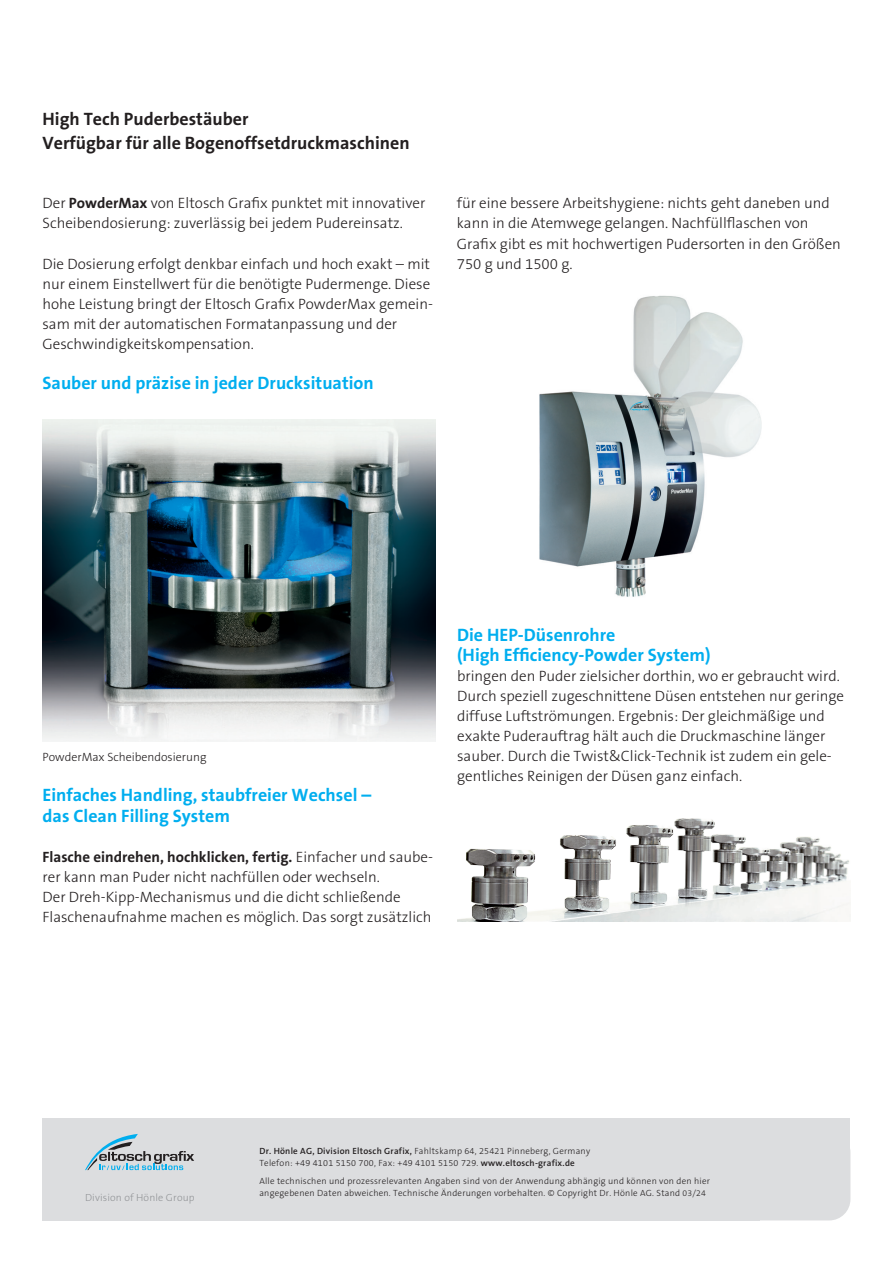
<style>
.page{position:relative;width:893px;height:1263px;background:#fff}
.page>*{position:absolute;margin:0;border:0;box-sizing:border-box;transform-origin:0 0}
.t1{font:700 18px/20.1px "The Sans B7";color:#00aeef}
.t2{font:700 18px/24px "The Sans B7";color:#231f20}
.t3{font:300 15px/20.1px "The Sans B3";color:#231f20}
.t4{font:700 15px "The Sans B7";color:#231f20}
.t5{font:300 12px "The Sans B3";color:#231f20}
.t6{font:300 10.35px "The Sans B3";letter-spacing:.015em;color:#939598}
.t7{font:300 9px/12px "The Sans B3";letter-spacing:.025em;color:#231f20}
.s1{font-family:"The Sans B7";font-weight:700}
.s2{font-family:"The Sans B3";font-weight:300}
.s3{font-family:"The Sans B6";font-weight:600}
.s4{font-size:8.55px}
</style>
<div class="page">
<div style="left:43px;top:1118px;width:807px;height:35px;background:#dcdddf"></div>
<div style="left:43px;top:1131px;width:807px;height:89px;background:#dcdddf;border-radius:21px"></div>
<div style="left:43px;top:1118px;width:717px;height:102px;background:#dcdddf"></div>
<svg style="left:85px;top:1134px;width:109px;height:36px"></svg>
<img style="left:43px;top:419px;width:393px;height:322px">
<img style="left:457px;top:818px;width:393px;height:103px">
<img style="left:539px;top:295px;width:223px;height:302px">
<p class="t2" style="left:43px;top:107px;width:369px">High Tech Puderbestäuber<br>Verfügbar für alle Bogenoffsetdruckmaschinen</p>
<p class="t3" style="left:43px;top:194px;width:384px">Der <span class="s1">PowderMax</span> von Eltosch Grafix punktet mit innovativer<br>Scheibendosierung: zuverlässig bei jedem Pudereinsatz.</p>
<p class="t3" style="left:43px;top:254px;width:392px">Die Dosierung erfolgt denkbar einfach und hoch exakt – mit nur einem Einstellwert für die benötigte Pudermenge. Diese hohe Leistung bringt der Eltosch Grafix PowderMax gemein&shy;sam mit der automatischen Formatanpassung und der Geschwindigkeitskompensation.</p>
<p class="t1" style="left:43px;top:374px;width:333px">Sauber und präzise in jeder Drucksituation</p>
<p class="t3" style="left:457px;top:194px;width:386px">für eine bessere Arbeitshygiene: nichts geht daneben und kann in die Atemwege gelangen. Nachfüllflaschen von Grafix gibt es mit hochwertigen Pudersorten in den Größen 750 g und 1500 g.</p>
<p class="t5" style="left:43px;top:751px;width:165px">PowderMax Scheibendosierung</p>
<p class="t1" style="left:43px;top:786px;width:330px">Einfaches Handling, staubfreier Wechsel – das Clean Filling System</p>
<p class="t4" style="left:43px;top:849px;width:392px">Flasche eindrehen, hochklicken, fertig. <span class="s2">Einfacher und saube-</span></p>
<p class="t3" style="left:43px;top:867px;width:391px">rer kann man Puder nicht nachfüllen oder wechseln.<br>Der Dreh-Kipp-Mechanismus und die dicht schließende<br>Flaschenaufnahme machen es möglich. Das sorgt zusätzlich</p>
<p class="t1" style="left:457px;top:625px;width:255px">Die HEP-Düsenrohre<br>(High Efficiency-Powder System)</p>
<p class="t3" style="left:457px;top:666px;width:389px">bringen den Puder zielsicher dorthin, wo er gebraucht wird.<br>Durch speziell zugeschnittene Düsen entstehen nur geringe diffuse Luftströmungen. Ergebnis: Der gleichmäßige und exakte Puderauftrag hält auch die Druckmaschine länger sauber. Durch die Twist&amp;Click-Technik ist zudem ein gele&shy;gentliches Reinigen der Düsen ganz einfach.</p>
<p class="t6" style="left:85px;top:1192px;width:111px">Division of Hönle Group</p>
<p class="t7" style="left:259px;top:1145px;width:332px"><span class="s3">Dr. Hönle AG, Division Eltosch Grafix,</span> Fahltskamp 64, 25421 Pinneberg, Germany<br>Telefon: +49 4101 5150 700, Fax: +49 4101 5150 729. <span class="s3">www.eltosch-grafix.de</span></p>
<p class="t7" style="left:259px;top:1175px;width:452px">Alle technischen und prozessrelevanten Angaben sind von der Anwendung abhängig und können von den hier angegebenen Daten abweichen. Technische Änderungen vorbehalten. © Copyright Dr. Hönle AG. Stand <span class="s4">03/24</span></p>
</div>
